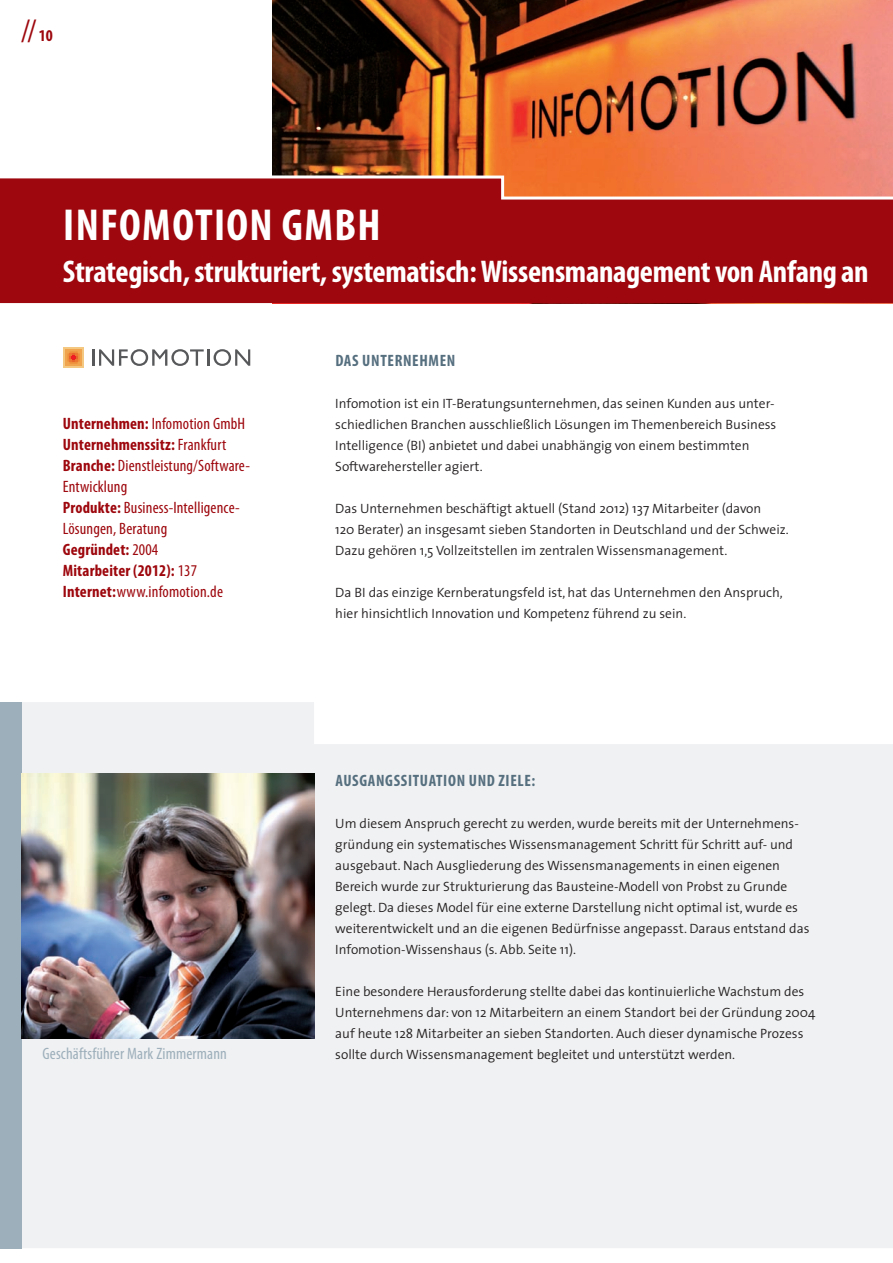
<style>
.page{position:relative;width:893px;height:1263px;background:#fff}
.page>*{position:absolute;margin:0;border:0;box-sizing:border-box;transform-origin:0 0}
.t1{font:700 condensed 45px "Myriad Pro";letter-spacing:.03em;color:#fff}
.t2{font:700 condensed 31.5px "Myriad Pro";letter-spacing:-.01em;color:#fff}
.t3{font:condensed 31.5px "Myriad Pro";color:#9d070d}
.t4{font:condensed 16.5px/21px "Myriad Pro";letter-spacing:.01em;color:#9d070d}
.t5{font:700 condensed 16.5px "Myriad Pro";letter-spacing:.04em;color:#566f7f}
.t6{font:condensed 16.5px "Myriad Pro";letter-spacing:.01em;color:#9dafbb}
.t7{font:300 13.5px/21px "The Sans";color:#231f20}
.s1{font-weight:700;font-size:16.5px}
.s2{font-weight:700}
</style>
<div class="page">
<div style="left:21px;top:702px;width:872px;height:546px;background:#f0f1f2"></div>
<img style="left:272px;top:0;width:621px;height:174px">
<div style="left:0;top:201px;width:893px;height:102px;background:#9d070d"></div>
<svg style="left:0;top:174px;width:893px;height:27px;background:#c85143"></svg>
<div style="left:63px;top:347px;width:21px;height:21px;background:#f4c881"></div>
<div style="left:65px;top:349px;width:17px;height:17px;background:#f0a44d"></div>
<svg style="left:67px;top:351px;width:13px;height:13px"></svg>
<svg style="left:92px;top:349px;width:158px;height:17px"></svg>
<div style="left:0;top:702px;width:21px;height:546px;background:#9dafbb"></div>
<img style="left:21px;top:773px;width:293px;height:265px">
<h2 class="t3" style="left:21px;top:13px;width:33px">// <span class="s1">10</span></h2>
<h1 class="t1" style="left:63px;top:200px;width:319px">infomotion gmbh</h1>
<h2 class="t2" style="left:63px;top:254px;width:807px">Strategisch, strukturiert, systematisch: Wissensmanagement von Anfang an</h2>
<p class="t4" style="left:63px;top:413px;width:189px"><span class="s2">Unternehmen:</span> Infomotion GmbH<br><span class="s2">Unternehmenssitz:</span> Frankfurt<br><span class="s2">Branche:</span> Dienstleistung/Software-<br>Entwicklung<br><span class="s2">Produkte:</span> Business-Intelligence-<br>Lösungen, Beratung<br><span class="s2">Gegründet:</span> 2004<br><span class="s2">Mitarbeiter (2012):</span> 137<br><span class="s2">Internet:</span>www.infomotion.de</p>
<p class="t5" style="left:335px;top:351px;width:121px">Das Unternehmen</p>
<p class="t7" style="left:335px;top:393px;width:443px">Infomotion ist ein IT-Beratungsunternehmen, das seinen Kunden aus unter&shy;schiedlichen Branchen ausschließlich Lösungen im Themenbereich Business Intelligence (BI) anbietet und dabei unabhängig von einem bestimmten Softwarehersteller agiert.</p>
<p class="t7" style="left:335px;top:498px;width:455px">Das Unternehmen beschäftigt aktuell (Stand 2012) 137 Mitarbeiter (davon<br>120 Berater) an insgesamt sieben Standorten in Deutschland und der Schweiz.<br>Dazu gehören 1,5 Vollzeitstellen im zentralen Wissensmanagement.</p>
<p class="t7" style="left:335px;top:582px;width:449px">Da BI das einzige Kernberatungsfeld ist, hat das Unternehmen den Anspruch, hier hinsichtlich Innovation und Kompetenz führend zu sein.</p>
<p class="t6" style="left:43px;top:1045px;width:186px">Geschäftsführer Mark Zimmermann</p>
<p class="t5" style="left:335px;top:771px;width:201px">Ausgangssituation und Ziele:</p>
<p class="t7" style="left:335px;top:813px;width:476px">Um diesem Anspruch gerecht zu werden, wurde bereits mit der Unternehmens&shy;gründung ein systematisches Wissensmanagement Schritt für Schritt auf- und ausgebaut. Nach Ausgliederung des Wissensmanagements in einen eigenen Bereich wurde zur Strukturierung das Bausteine-Modell von Probst zu Grunde gelegt. Da dieses Model für eine externe Darstellung nicht optimal ist, wurde es weiterentwickelt und an die eigenen Bedürfnisse angepasst. Daraus entstand das Infomotion-Wissenshaus (s. Abb. Seite 11).</p>
<p class="t7" style="left:335px;top:981px;width:482px">Eine besondere Herausforderung stellte dabei das kontinuierliche Wachstum des Unternehmens dar: von 12 Mitarbeitern an einem Standort bei der Gründung 2004 auf heute 128 Mitarbeiter an sieben Standorten. Auch dieser dynamische Prozess sollte durch Wissensmanagement begleitet und unterstützt werden.</p>
</div>
